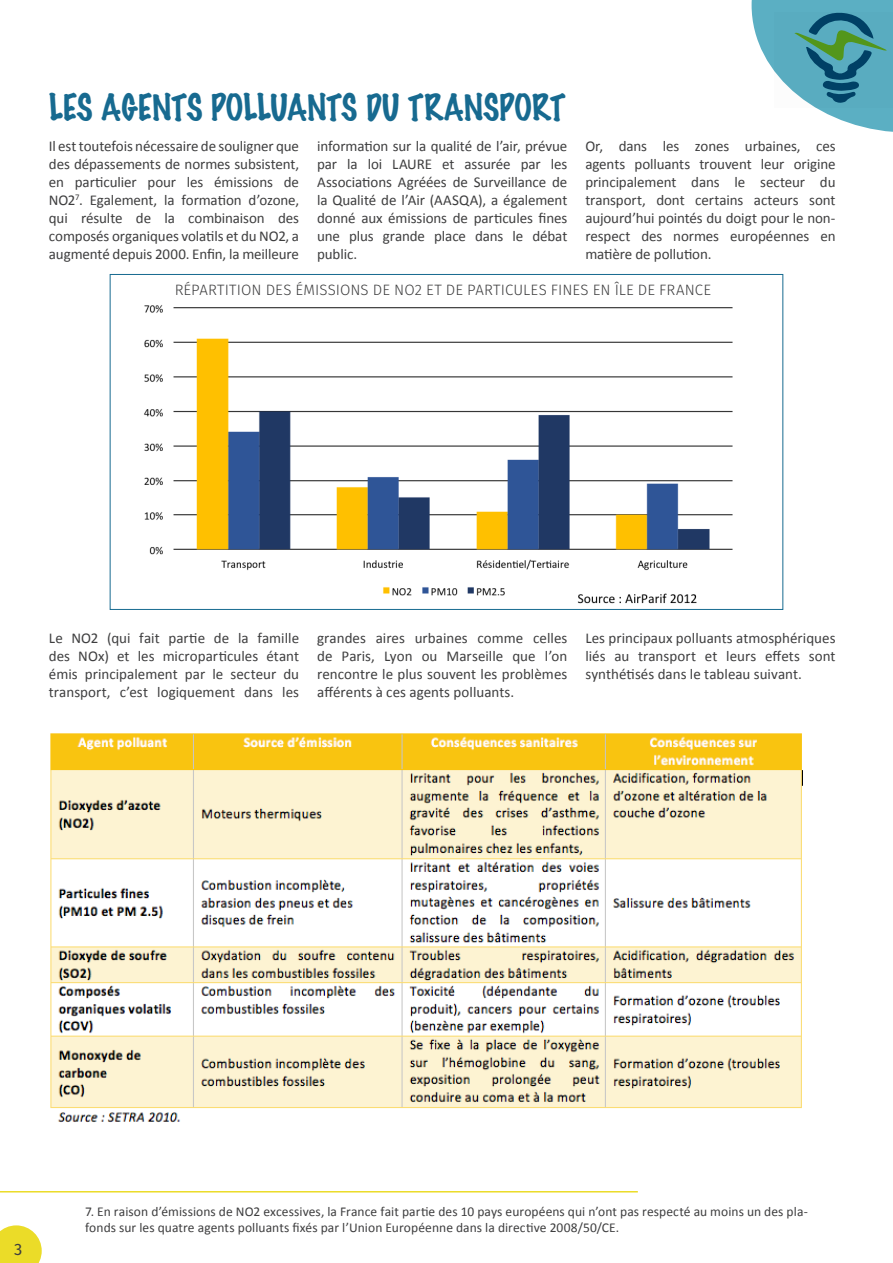
<style>
.page{position:relative;width:893px;height:1263px;background:#fff}
.page>*{position:absolute;margin:0;border:0;box-sizing:border-box;transform-origin:0 0}
.t1{font:100 33px "Marker Felt";letter-spacing:-.005em;color:#176a90}
.Fotolia_B{font:16.5px "Fira Sans";color:#3e3e3f}
.Fotolia_B-2{font:15px/18px "Calibri";color:#3e3e3f;text-align:justify}
.Fotolia_B-3{font:300 15px "Fira Sans";color:#3e3e3f}
.Fotolia_B-4{font:13.5px/16.2px "Calibri";letter-spacing:.005em;color:#3e3e3f}
</style>
<div class="page">
<svg style="left:0;top:1225px;width:42px;height:38px;background:#ede044"></svg>
<hr style="left:0;top:1191px;width:638px;height:1px;background:#ebdc28">
<img style="left:144px;top:305px;width:589px;height:299px">
<img style="left:50px;top:733px;width:752px;height:389px">
<svg style="left:752px;top:0;width:141px;height:132px"></svg>
<p class="t1" style="left:49px;top:81px;width:518px">LES AGENTS POLLUANTS DU TRANSPORT</p>
<p class="Fotolia_B-2" style="left:49px;top:137px;width:252px">Il est toutefois nécessaire de souligner que des dépassements de normes subsistent, en particulier pour les émissions de NO2<sup>7</sup>. Egalement, la formation d’ozone, qui résulte de la combinaison des composés organiques volatils et du NO2, a augmenté depuis 2000. Enfin, la meilleure</p>
<p class="Fotolia_B-2" style="left:317px;top:137px;width:252px">information sur la qualité de l’air, prévue par la loi LAURE et assurée par les Associations Agréées de Surveillance de la Qualité de l’Air (AASQA), a également donné aux émissions de particules fines une plus grande place dans le débat public.</p>
<p class="Fotolia_B-2" style="left:585px;top:137px;width:252px">Or, dans les zones urbaines, ces agents polluants trouvent leur origine principalement dans le secteur du transport, dont certains acteurs sont aujourd’hui pointés du doigt pour le non&shy;respect des normes européennes en matière de pollution.</p>
<p class="Fotolia_B-3" style="left:175px;top:279px;width:538px">RÉPARTITION DES ÉMISSIONS DE NO2 ET DE PARTICULES FINES EN ÎLE DE FRANCE</p>
<p class="Fotolia_B-2" style="left:49px;top:629px;width:252px">Le NO2 (qui fait partie de la famille des NOx) et les microparticules étant émis principalement par le secteur du transport, c’est logiquement dans les</p>
<p class="Fotolia_B-2" style="left:317px;top:629px;width:252px">grandes aires urbaines comme celles de Paris, Lyon ou Marseille que l’on rencontre le plus souvent les problèmes afférents à ces agents polluants.</p>
<p class="Fotolia_B-2" style="left:585px;top:629px;width:252px">Les principaux polluants atmosphériques liés au transport et leurs effets sont synthétisés dans le tableau suivant.</p>
<p class="Fotolia_B" style="left:14px;top:1236px;width:10px">3</p>
<p class="Fotolia_B-4" style="left:85px;top:1203px;width:724px">7. En raison d’émissions de NO2 excessives, la France fait partie des 10 pays européens qui n’ont pas respecté au moins un des pla&shy;fonds sur les quatre agents polluants fixés par l’Union Européenne dans la directive 2008/50/CE.</p>
</div>
